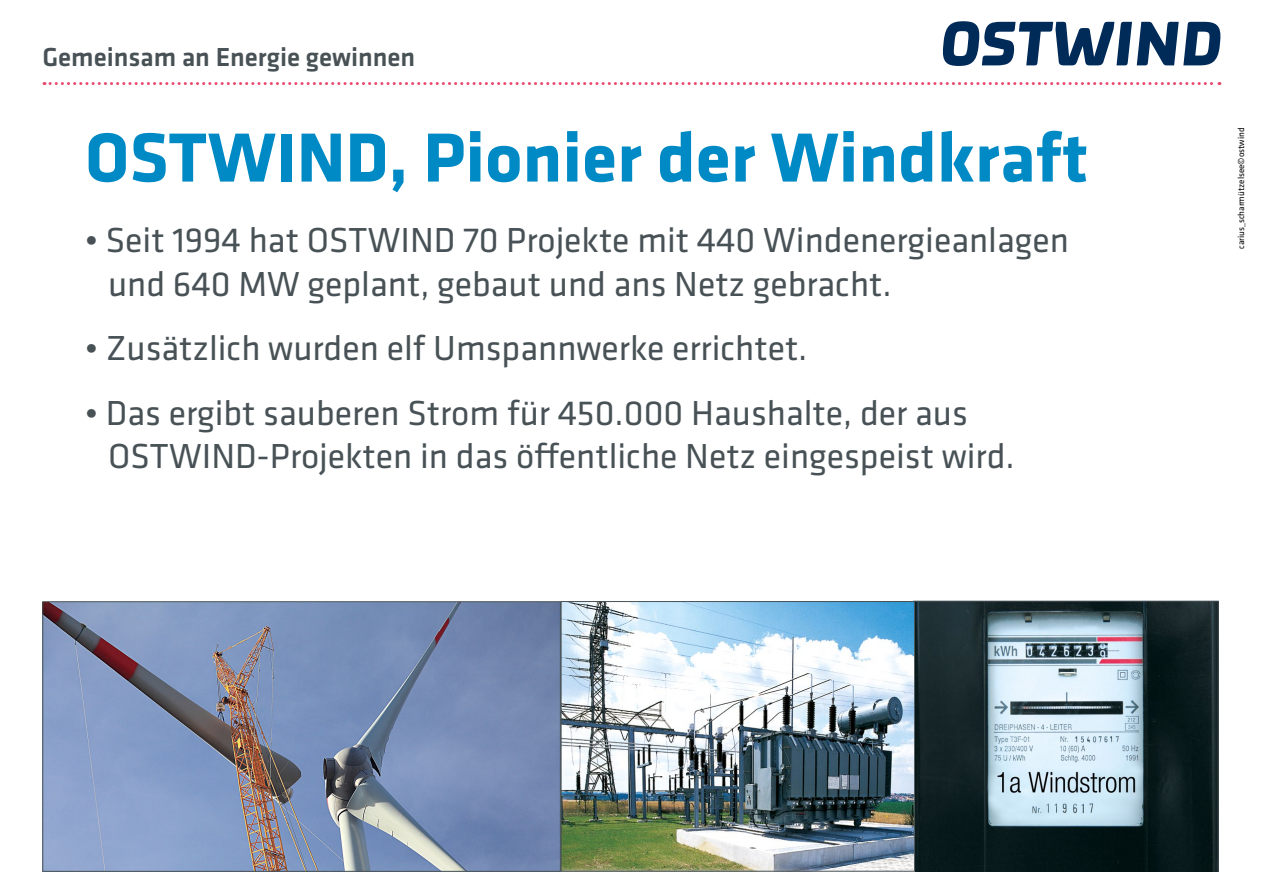
<style>
.page{position:relative;width:1263px;height:893px;background:#fff}
.page>*{position:absolute;margin:0;border:0;box-sizing:border-box;transform-origin:0 0}
.t1{font:700 72px "Klavika";color:#008ac5}
.t2{font:36px/43.2px "Klavika";color:#485256}
.t3{font:500 27px "Klavika";color:#485256}
.t4{font:9px "Klavika";color:#000}
</style>
<div class="page">
<img style="left:44px;top:603px;width:1172px;height:267px">
<div style="left:913px;top:601px;width:305px;height:271px;border:1px solid #485256"></div>
<div style="left:561px;top:601px;width:354px;height:271px;border:1px solid #485256"></div>
<div style="left:42px;top:601px;width:519px;height:271px;border:1px solid #485256"></div>
<svg style="left:942px;top:21px;width:279px;height:45px"></svg>
<svg style="left:44px;top:82px;width:1176px;height:3px"></svg>
<p class="t3" style="left:43px;top:38px;width:374px">Gemeinsam an Energie gewinnen</p>
<h1 class="t1" style="left:85px;top:106px;width:169px">OSTWIN</h1>
<h1 class="t1" style="left:345px;top:106px;width:744px">D, Pionier der Windkraft</h1>
<p class="t2" style="left:108px;top:218px;width:962px;text-indent:-23px">• Seit 1994 hat OSTWIND 70 Projekte mit 440 Windenergieanlagen und 640 MW geplant, gebaut und ans Netz gebracht.</p>
<p class="t2" style="left:85px;top:326px;width:724px">• Zusätzlich wurden elf Umspannwerke errichtet.</p>
<p class="t2" style="left:108px;top:390px;width:908px;text-indent:-23px">• Das ergibt sauberen Strom für 450.000 Haushalte, der aus<br>OSTWIND-Projekten in das öffentliche Netz eingespeist wird.</p>
<p class="t4" style="left:1235px;top:249px;width:123px;rotate:-90deg">carius_scharmützelsee©ostwind</p>
</div>
